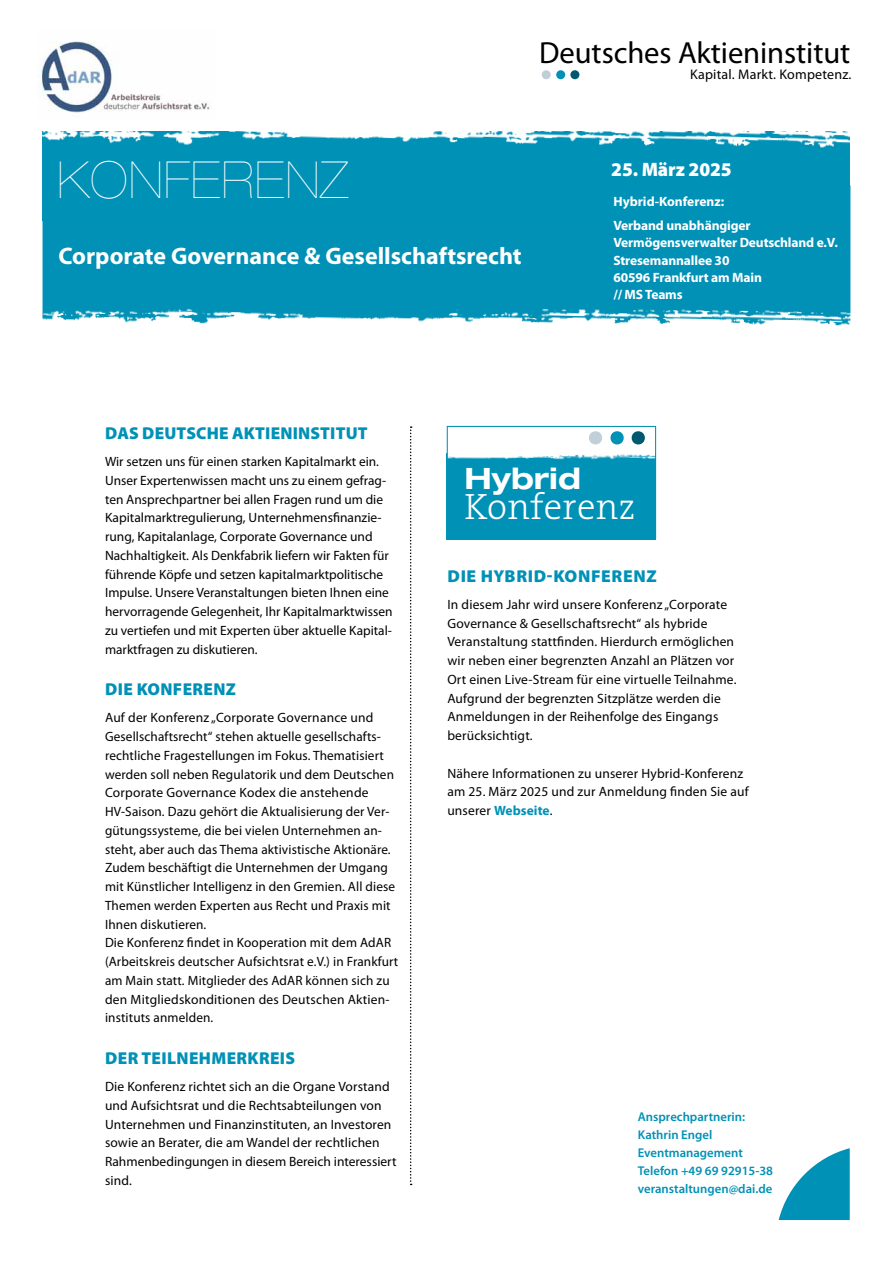
<style>
.page{position:relative;width:893px;height:1263px;background:#fff}
.page>*{position:absolute;margin:0;border:0;box-sizing:border-box;transform-origin:0 0}
.t1{font:900 expanded 51.15px "Helvetica Neue";letter-spacing:.03em;color:#fff;scale:.91 1}
.t2{font:300 36.9px "The Serif";letter-spacing:.01em;color:#fff}
.t3{font:30.6px "Myriad Pro";letter-spacing:-.005em;color:#000}
.t4{font:700 expanded 29.55px "Helvetica Neue";color:#fff}
.t5{font:700 24px "Myriad Pro";color:#fff}
.t6{font:900 19.5px "Myriad Pro";letter-spacing:-.005em;color:#fff}
.t7{font:900 17.25px "Myriad Pro";letter-spacing:.02em;color:#0091b6}
.t8{font:13.95px "Myriad Pro";letter-spacing:.015em;color:#000}
.t9{font:13.5px/18.8px "Myriad Pro";letter-spacing:.01em;color:#000}
.t10{font:700 13.5px/17.2px "Myriad Pro";letter-spacing:-.01em;color:#fff}
.t11{font:600 12.75px/18px "Myriad Pro";color:#0091b6}
.s1{font-weight:700;color:#0091b6}
</style>
<div class="page">
<img style="left:43px;top:221px;width:807px;height:105px">
<div style="left:43px;top:132px;width:807px;height:89px;background:#0091b6"></div>
<img style="left:42px;top:70px;width:808px;height:109px">
<svg style="left:779px;top:1148px;width:71px;height:72px"></svg>
<div style="left:542px;top:70px;width:9px;height:9px;background:#bfcfd8;border-radius:50%"></div>
<div style="left:556px;top:70px;width:9px;height:9px;background:#0091b6;border-radius:50%"></div>
<div style="left:570px;top:70px;width:9px;height:9px;background:#00596e;border-radius:50%"></div>
<svg style="left:410px;top:426px;width:2px;height:759px"></svg>
<div style="left:447px;top:453px;width:209px;height:87px;background:#0091b6"></div>
<img style="left:449px;top:453px;width:205px;height:7px">
<svg style="left:610px;top:431px;width:14px;height:14px"></svg>
<svg style="left:631px;top:431px;width:14px;height:14px"></svg>
<svg style="left:589px;top:431px;width:13px;height:14px"></svg>
<div style="left:447px;top:426px;width:209px;height:113px;border:1px solid #0091b6"></div>
<img style="left:40px;top:41px;width:174px;height:79px">
<h3 class="t3" style="left:539px;top:34px;width:313px">Deutsches Aktieninstitut</h3>
<p class="t8" style="left:690px;top:66px;width:163px">Kapital. Markt. Kompetenz.</p>
<h1 class="t1" style="left:57px;top:150px;width:320px">KONFERENZ</h1>
<h3 class="t6" style="left:611px;top:156px;width:122px">25. MÄRZ 2025</h3>
<p class="t10" style="left:613px;top:189px;width:139px;line-height:24.5px">Hybrid-Konferenz:<br>Verband unabhängiger</p>
<p class="t10" style="left:613px;top:234px;width:226px">Vermögensverwalter Deutschland e.V.<br>Stresemannallee 30<br>60596 Frankfurt am Main<br>// MS Teams</p>
<h3 class="t5" style="left:58px;top:240px;width:465px">Corporate Governance &amp; Gesellschaftsrecht</h3>
<p class="t7" style="left:105px;top:421px;width:264px">DAS DEUTSCHE AKTIENINSTITUT</p>
<p class="t9" style="left:105px;top:452px;width:289px">Wir setzen uns für einen starken Kapitalmarkt ein.<br>Unser Expertenwissen macht uns zu einem gefrag&shy;ten Ansprechpartner bei allen Fragen rund um die Kapitalmarktregulierung, Unternehmensfinanzie&shy;rung, Kapitalanlage, Corporate Governance und Nachhaltigkeit. Als Denkfabrik liefern wir Fakten für führende Köpfe und setzen kapitalmarktpolitische Impulse. Unsere Veranstaltungen bieten Ihnen eine hervorragende Gelegenheit, Ihr Kapitalmarktwissen zu vertiefen und mit Experten über aktuelle Kapital&shy;marktfragen zu diskutieren.</p>
<p class="t7" style="left:105px;top:678px;width:132px">DIE KONFERENZ</p>
<p class="t9" style="left:105px;top:708px;width:295px">Auf der Konferenz „Corporate Governance und Gesellschaftsrecht“ stehen aktuelle gesellschafts&shy;rechtliche Fragestellungen im Fokus. Thematisiert werden soll neben Regulatorik und dem Deutschen Corporate Governance Kodex die anstehende HV-Saison. Dazu gehört die Aktualisierung der Ver&shy;gütungssysteme, die bei vielen Unternehmen an&shy;steht, aber auch das Thema aktivistische Aktionäre.<br>Zudem beschäftigt die Unternehmen der Umgang mit Künstlicher Intelligenz in den Gremien. All diese Themen werden Experten aus Recht und Praxis mit Ihnen diskutieren.<br>Die Konferenz findet in Kooperation mit dem AdAR (Arbeitskreis deutscher Aufsichtsrat e.V.) in Frankfurt am Main statt. Mitglieder des AdAR können sich zu den Mitgliedskonditionen des Deutschen Aktien&shy;instituts anmelden.</p>
<p class="t7" style="left:105px;top:1046px;width:191px">DER TEILNEHMERKREIS</p>
<p class="t9" style="left:105px;top:1077px;width:293px">Die Konferenz richtet sich an die Organe Vorstand und Aufsichtsrat und die Rechtsabteilungen von Unternehmen und Finanzinstituten, an Investoren sowie an Berater, die am Wandel der rechtlichen Rahmenbedingungen in diesem Bereich interessiert sind.</p>
<h3 class="t4" style="left:465px;top:460px;width:118px">Hybrid</h3>
<h2 class="t2" style="left:465px;top:476px;width:172px">Konferenz</h2>
<p class="t7" style="left:448px;top:564px;width:211px">DIE HYBRID-KONFERENZ</p>
<p class="t9" style="left:447px;top:595px;width:291px">In diesem Jahr wird unsere Konferenz „Corporate Governance &amp; Gesellschaftsrecht“ als hybride Veranstaltung stattfinden. Hierdurch ermöglichen wir neben einer begrenzten Anzahl an Plätzen vor Ort einen Live-Stream für eine virtuelle Teilnahme.<br>Aufgrund der begrenzten Sitzplätze werden die Anmeldungen in der Reihenfolge des Eingangs berücksichtigt.</p>
<p class="t9" style="left:447px;top:763px;width:303px">Nähere Informationen zu unserer Hybrid-Konferenz am 25. März 2025 und zur Anmeldung finden Sie auf unserer <span class="s1">Webseite</span>.</p>
<p class="t11" style="left:638px;top:1107px;width:137px">Ansprechpartnerin:<br>Kathrin Engel<br>Eventmanagement<br>Telefon +49 69 92915-38 veranstaltungen@dai.de</p>
</div>
